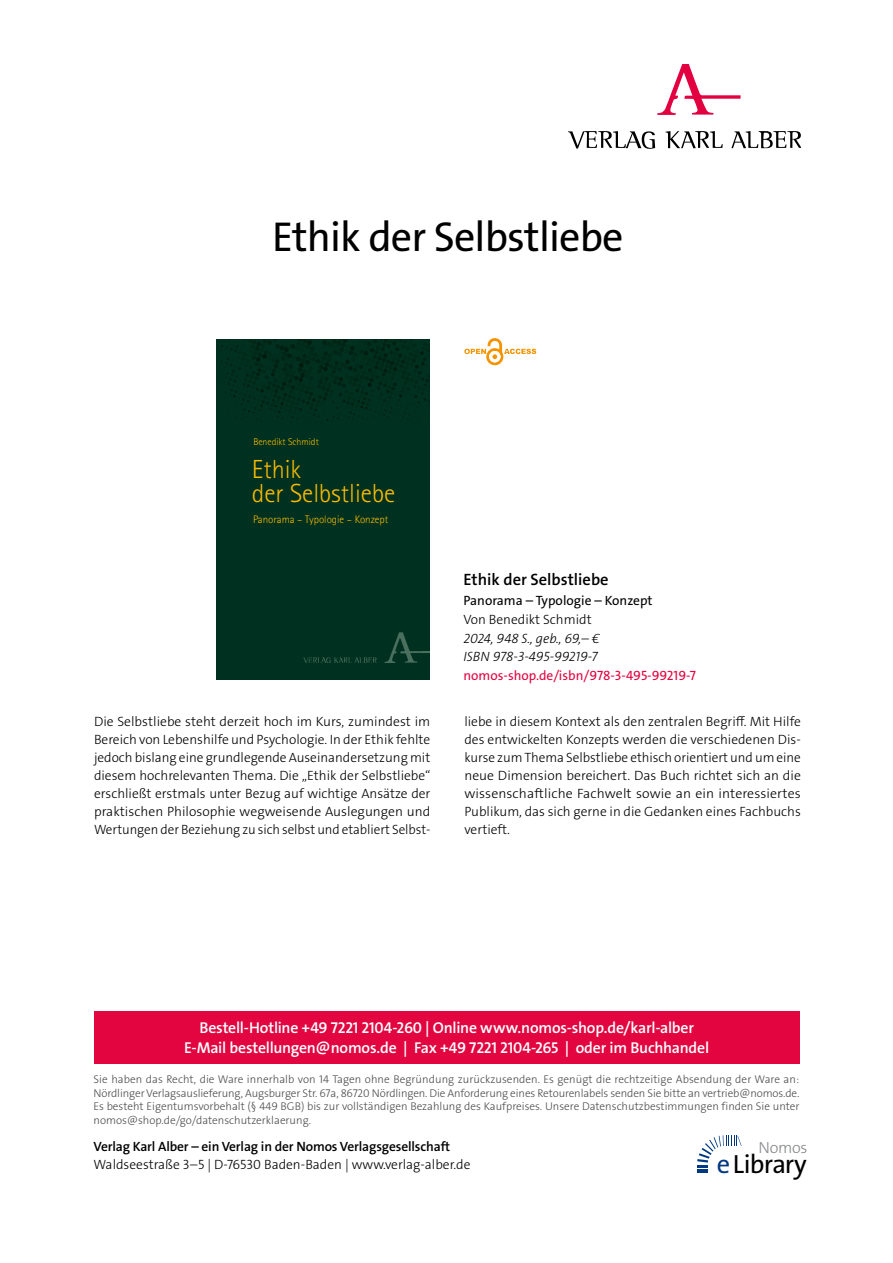
<style>
.page{position:relative;width:893px;height:1263px;background:#fff}
.page>*{position:absolute;margin:0;border:0;box-sizing:border-box;transform-origin:0 0}
.t1{font:42px "The Sans Os F";letter-spacing:-.02em;color:#000}
.t2{font:26.4px "The Sans Os F";letter-spacing:-.03em;color:#000}
.t3{font:300 26.1px/24px "Rotis Sans Serif Pro";color:#fabb00}
.t4{font:600 16.5px "The Sans Os F";color:#000}
.t5{font:300 16.2px "The Sans Os F";letter-spacing:-.02em;color:#87888a}
.t6{font:600 15.75px/21px "The Sans Os F";letter-spacing:-.015em;color:#fff;text-align:center}
.t7{font:300 13.5px/18px "The Sans Os F";color:#000;text-align:justify}
.t8{font:600 13.5px "The Sans Os F";letter-spacing:-.01em;color:#000}
.t9{font:italic 300 13.5px/17.2px "The Sans Os F";color:#000}
.t10{font:13.5px "The Sans Os F";color:#e20540}
.t11{font:13.5px "The Sans Os F";color:#000}
.t12{font:300 11.25px/13.5px "The Sans Os F";color:#4b4b4d;text-align:justify}
.t13{font:300 10.95px "Rotis Sans Serif Pro";color:#fabb00}
.t14{font:300 9.75px "Rotis Sans Serif Pro";color:#fabb00}
.s1{color:#003882}
</style>
<div class="page">
<div style="left:94px;top:1011px;width:705px;height:52px;background:#e20540"></div>
<svg style="left:697px;top:1135px;width:45px;height:38px"></svg>
<svg style="left:568px;top:131px;width:87px;height:18px"></svg>
<svg style="left:665px;top:131px;width:58px;height:17px"></svg>
<svg style="left:731px;top:131px;width:70px;height:17px"></svg>
<svg style="left:657px;top:64px;width:84px;height:51px"></svg>
<div style="left:216px;top:339px;width:214px;height:340px;background:#003120"></div>
<img style="left:303px;top:632px;width:119px;height:30px">
<img style="left:422px;top:651px;width:8px;height:2px">
<img style="left:221px;top:339px;width:209px;height:85px">
<svg style="left:464px;top:338px;width:72px;height:28px"></svg>
<h1 class="t1" style="left:272px;top:220px;width:353px">Ethik der Selbstliebe</h1>
<p class="t14" style="left:253px;top:436px;width:67px">Benedikt Schmidt</p>
<h3 class="t3" style="left:252px;top:458px;width:145px">Ethik<br>der Selbstliebe</h3>
<p class="t13" style="left:253px;top:513px;width:137px">Panorama – Typologie – Konzept</p>
<p class="t4" style="left:463px;top:569px;width:147px">Ethik der Selbstliebe</p>
<p class="t11" style="left:463px;top:595px;width:191px">Panorama – Typologie – Konzept</p>
<p class="t7" style="left:463px;top:611px;width:130px">Von Benedikt Schmidt</p>
<p class="t9" style="left:463px;top:631px;width:138px">2024, 948 S., geb., 69,– €<br>ISBN 978-3-495-99219-7</p>
<p class="t10" style="left:463px;top:670px;width:234px">nomos-shop.de/isbn/978-3-495-99219-7</p>
<p class="t7" style="left:94px;top:713px;width:338px">Die Selbstliebe steht derzeit hoch im Kurs, zumindest im Bereich von Lebenshilfe und Psychologie. In der Ethik fehlte jedoch bislang eine grundlegende Auseinandersetzung mit diesem hochrelevanten Thema. Die „Ethik der Selbstliebe“ erschließt erstmals unter Bezug auf wichtige Ansätze der praktischen Philosophie wegweisende Auslegungen und Wertungen der Beziehung zu sich selbst und etabliert Selbst-</p>
<p class="t7" style="left:464px;top:713px;width:338px">liebe in diesem Kontext als den zentralen Begriff. Mit Hilfe des entwickelten Konzepts werden die verschiedenen Dis&shy;kurse zum Thema Selbstliebe ethisch orientiert und um eine neue Dimension bereichert. Das Buch richtet sich an die wissenschaftliche Fachwelt sowie an ein interessiertes Publikum, das sich gerne in die Gedanken eines Fachbuchs vertieft.</p>
<p class="t6" style="left:184px;top:1017px;width:526px">Bestell-Hotline +49 7221 2104-260 | Online www.nomos-shop.de/karl-alber<br>E-Mail bestellungen@nomos.de | Fax +49 7221 2104-265 | oder im Buchhandel</p>
<p class="t12" style="left:94px;top:1073px;width:707px">Sie haben das Recht, die Ware innerhalb von 14 Tagen ohne Begründung zurückzusenden. Es genügt die rechtzeitige Absendung der Ware an:<br>Nördlinger Verlagsauslieferung, Augsburger Str. 67a, 86720 Nördlingen. Die Anforderung eines Retourenlabels senden Sie bitte an vertrieb@nomos.de.<br>Es besteht Eigentumsvorbehalt (§ 449 BGB) bis zur vollständigen Bezahlung des Kaufpreises. Unsere Datenschutzbestimmungen finden Sie unter nomos@shop.de/go/datenschutzerklaerung.</p>
<p class="t8" style="left:94px;top:1138px;width:358px">Verlag Karl Alber – ein Verlag in der Nomos Verlagsgesellschaft</p>
<p class="t7" style="left:94px;top:1156px;width:378px">Waldseestraße 3–5 | D-76530 Baden-Baden | www.verlag-alber.de</p>
<h2 class="t2" style="left:717px;top:1153px;width:91px"><span class="s1">e</span>Library</h2>
<p class="t5" style="left:758px;top:1137px;width:51px">Nomos</p>
</div>
